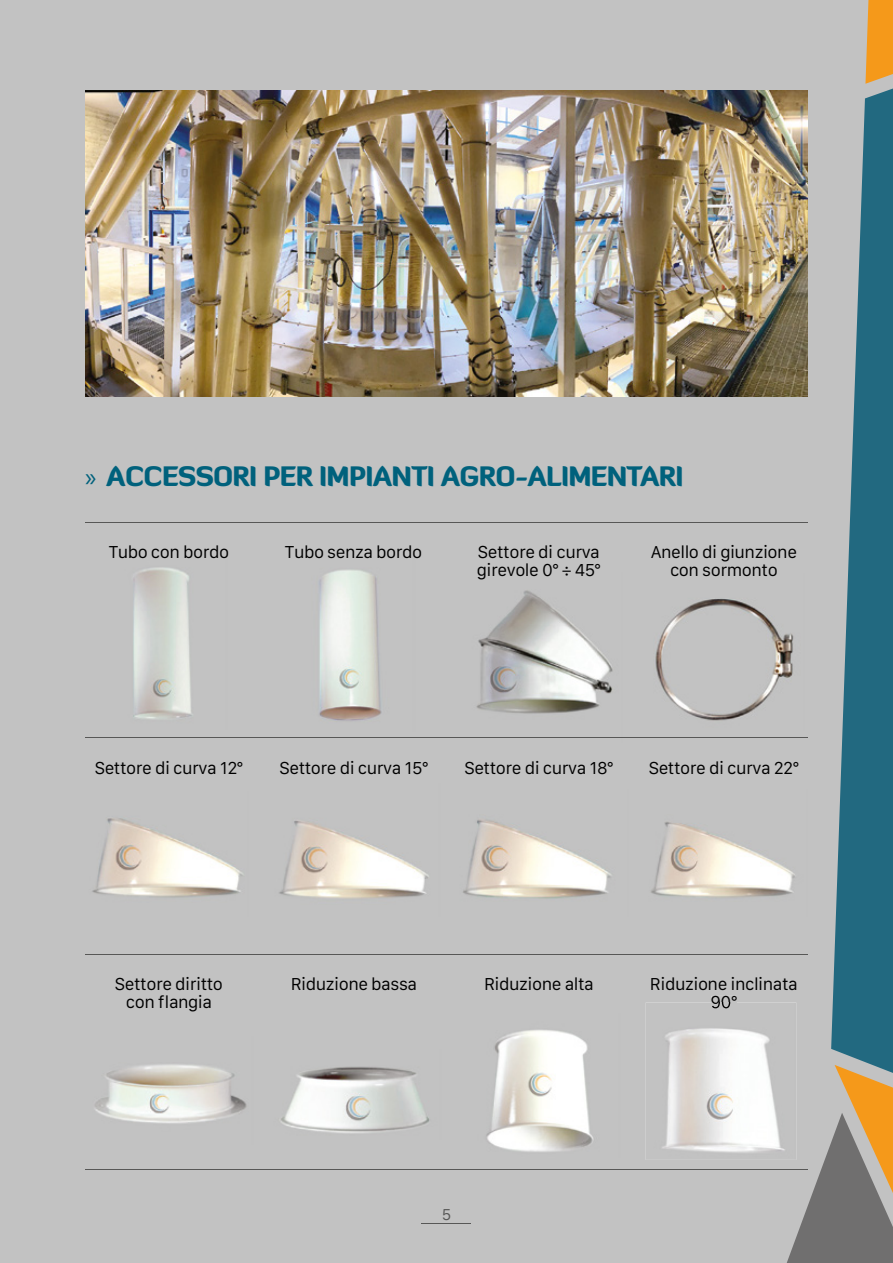
<style>
.page{position:relative;width:893px;height:1263px;background:#c2c2c2}
.page>*{position:absolute;margin:0;border:0;box-sizing:border-box;transform-origin:0 0}
.t1{font:900 27px "Diavlo";letter-spacing:-.03em;color:#00617c}
.t2{font:16.5px/18px "Galvji";letter-spacing:-.03em;color:#000;text-align:center}
.t3{font:15px "Galvji";color:#575756}
.s1{font-family:"Myriad Pro";font-weight:400}
</style>
<div class="page">
<div style="left:712px;top:996px;width:25px;height:6px;background:#c2c2c2"></div>
<svg style="left:865px;top:0;width:28px;height:84px;background:#ee9e2f"></svg>
<svg style="left:831px;top:89px;width:62px;height:976px;background:#4e8192"></svg>
<svg style="left:787px;top:1065px;width:106px;height:198px;background:#a49683"></svg>
<hr style="left:422px;top:1223px;width:49px;height:1px;background:#575756">
<img style="left:85px;top:90px;width:723px;height:306px">
<img style="left:107px;top:551px;width:121px;height:178px">
<img style="left:295px;top:551px;width:120px;height:180px">
<img style="left:72px;top:791px;width:177px;height:126px">
<img style="left:267px;top:784px;width:174px;height:133px">
<img style="left:452px;top:789px;width:177px;height:128px">
<img style="left:648px;top:789px;width:160px;height:128px">
<img style="left:463px;top:572px;width:160px;height:171px">
<img style="left:637px;top:573px;width:168px;height:157px">
<img style="left:85px;top:1037px;width:168px;height:108px">
<hr style="left:85px;top:737px;width:723px;height:1px;background:#575756">
<hr style="left:85px;top:522px;width:723px;height:1px;background:#575756">
<hr style="left:85px;top:954px;width:723px;height:1px;background:#575756">
<hr style="left:85px;top:1169px;width:723px;height:1px;background:#575756">
<img style="left:266px;top:1049px;width:175px;height:91px">
<img style="left:470px;top:1013px;width:150px;height:144px">
<img style="left:646px;top:1002px;width:150px;height:158px">
<img style="left:712px;top:1002px;width:25px;height:6px">
<h1 class="t1" style="left:85px;top:459px;width:600px"><span class="s1">»</span> ACCESSORI PER IMPIANTI AGRO-ALIMENTARI</h1>
<p class="t2" style="left:109px;top:543px;width:122px">Tubo con bordo</p>
<p class="t2" style="left:285px;top:543px;width:139px">Tubo senza bordo</p>
<p class="t2" style="left:477px;top:543px;width:126px;text-align:left">Settore di curva girevole 0° ÷ 45°</p>
<p class="t2" style="left:651px;top:543px;width:148px">Anello di giunzione con sormonto</p>
<p class="t2" style="left:95px;top:759px;width:150px">Settore di curva 12°</p>
<p class="t2" style="left:279px;top:759px;width:150px">Settore di curva 15°</p>
<p class="t2" style="left:464px;top:759px;width:151px">Settore di curva 18°</p>
<p class="t2" style="left:649px;top:759px;width:152px">Settore di curva 22°</p>
<p class="t2" style="left:115px;top:975px;width:110px">Settore diritto con flangia</p>
<p class="t2" style="left:291px;top:975px;width:128px">Riduzione bassa</p>
<p class="t2" style="left:484px;top:975px;width:111px">Riduzione alta</p>
<p class="t2" style="left:650px;top:975px;width:150px">Riduzione inclinata<br>90°</p>
<p class="t3" style="left:442px;top:1206px;width:11px">5</p>
</div>
